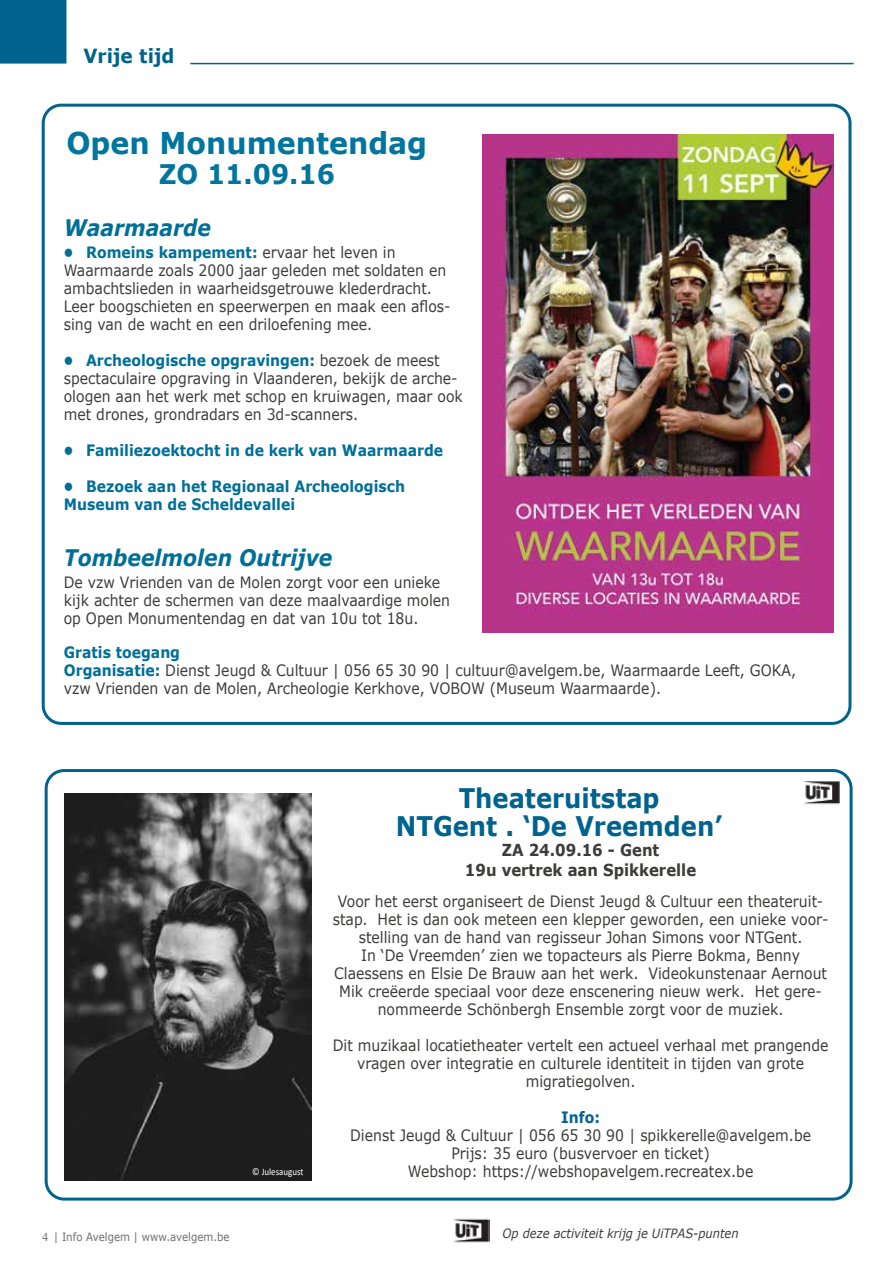
<style>
.page{position:relative;width:893px;height:1263px;background:#fff}
.page>*{position:absolute;margin:0;border:0;box-sizing:border-box;transform-origin:0 0}
.t1{font:700 30px "Verdana";color:#00759d;scale:.95 1}
.t2{font:700 27px/28.5px "Verdana";color:#00638e;text-align:center;scale:.9 1}
.t3{font:700 27px "Verdana";color:#00759d;scale:.95 1}
.t4{font:italic 700 22.8px "Verdana";color:#006f98;scale:.89 1}
.t5{font:700 19.5px "Verdana";color:#00638e;scale:.95 1}
.t6{font:700 16.5px/19.8px "Verdana";color:#3c3c3b;text-align:center;scale:.9 1}
.t7{font:15.6px/18px "Verdana";color:#3c3c3b;scale:.89 1}
.t8{font:700 15.6px/18px "Verdana";color:#006f98;scale:.89 1}
.t9{font:700 15.6px "Verdana";color:#00638e;scale:.89 1}
.t10{font:italic 12.9px "Verdana";color:#3c3c3b;scale:.89 1}
.t11{font:11.4px "Verdana";color:#706f6f;scale:.89 1}
.t12{font:10.05px "Calibri";color:#fff;scale:.89 1}
.s1{color:#006f98}
.s2{font-weight:700;color:#006f98}
.s3{font-family:"Times New Roman";font-size:12px}
</style>
<div class="page">
<div style="left:0;top:0;width:66px;height:64px;background:#00638e"></div>
<hr style="left:190px;top:63px;width:664px;height:1px;background:#00638e">
<img style="left:453px;top:1218px;width:37px;height:25px">
<img style="left:482px;top:135px;width:351px;height:498px">
<img style="left:65px;top:793px;width:246px;height:387px">
<div style="left:45px;top:769px;width:808px;height:431px;border:3px solid #00638e;border-radius:18px"></div>
<img style="left:803px;top:782px;width:37px;height:23px">
<div style="left:42px;top:104px;width:809px;height:621px;border:3px solid #00638e;border-radius:18px"></div>
<p class="t5" style="left:83px;top:42px;width:97px">Vrije tijd</p>
<h1 class="t1" style="left:66px;top:122px;width:381px">Open Monumentendag</h1>
<h2 class="t3" style="left:159px;top:155px;width:187px">ZO 11.09.16</h2>
<h3 class="t4" style="left:64px;top:212px;width:167px">Waarmaarde</h3>
<p class="t7" style="left:64px;top:243px;width:436px"><span class="s1">●</span> <span class="s2">Romeins kampement:</span> ervaar het leven in Waarmaarde zoals 2000 jaar geleden met soldaten en ambachtslieden in waarheidsgetrouwe klederdracht.<br>Leer boogschieten en speerwerpen en maak een aflos&shy;sing van de wacht en een driloefening mee.</p>
<p class="t7" style="left:64px;top:351px;width:450px"><span class="s1">●</span> <span class="s2">Archeologische opgravingen:</span> bezoek de meest spectaculaire opgraving in Vlaanderen, bekijk de arche&shy;ologen aan het werk met schop en kruiwagen, maar ook met drones, grondradars en 3d-scanners.</p>
<p class="t8" style="left:64px;top:441px;width:428px">● Familiezoektocht in de kerk van Waarmaarde</p>
<p class="t8" style="left:64px;top:477px;width:385px">● Bezoek aan het Regionaal Archeologisch<br>Museum van de Scheldevallei</p>
<h3 class="t4" style="left:64px;top:542px;width:303px">Tombeelmolen Outrijve</h3>
<p class="t7" style="left:64px;top:573px;width:436px">De vzw Vrienden van de Molen zorgt voor een unieke kijk achter de schermen van deze maalvaardige molen op Open Monumentendag en dat van 10u tot 18u.</p>
<p class="t7" style="left:64px;top:643px;width:824px"><span class="s2">Gratis toegang<br>Organisatie:</span> Dienst Jeugd &amp; Cultuur | 056 65 30 90 | cultuur@avelgem.be, Waarmaarde Leeft, GOKA, vzw Vrienden van de Molen, Archeologie Kerkhove, VOBOW (Museum Waarmaarde).</p>
<h2 class="t2" style="left:396px;top:783px;width:364px">Theateruitstap<br>NTGent . ‘De Vreemden’</h2>
<p class="t6" style="left:465px;top:840px;width:258px">ZA 24.09.16 - Gent<br>19u vertrek aan Spikkerelle</p>
<p class="t7" style="left:333px;top:892px;width:558px;text-align:center">Voor het eerst organiseert de Dienst Jeugd &amp; Cultuur een theateruit&shy;stap. Het is dan ook meteen een klepper geworden, een unieke voor&shy;stelling van de hand van regisseur Johan Simons voor NTGent.<br>In ‘De Vreemden’ zien we topacteurs als Pierre Bokma, Benny Claessens en Elsie De Brauw aan het werk. Videokunstenaar Aernout Mik creëerde speciaal voor deze enscenering nieuw werk. Het gere&shy;nommeerde Schönbergh Ensemble zorgt voor de muziek.</p>
<p class="t7" style="left:333px;top:1036px;width:559px;text-align:center">Dit muzikaal locatietheater vertelt een actueel verhaal met prangende vragen over integratie en culturele identiteit in tijden van grote migratiegolven.</p>
<p class="t9" style="left:561px;top:1106px;width:45px">Info:</p>
<p class="t7" style="left:350px;top:1126px;width:519px;text-align:center">Dienst Jeugd &amp; Cultuur | 056 65 30 90 | spikkerelle@avelgem.be<br>Prijs: 35 euro (busvervoer en ticket)</p>
<p class="t11" style="left:42px;top:1229px;width:212px"><span class="s3">4</span> | Info Avelgem | www.avelgem.be</p>
<p class="t12" style="left:252px;top:1164px;width:59px">© Julesaugust</p>
<p class="t7" style="left:408px;top:1162px;width:390px">Webshop: https://webshopavelgem.recreatex.be</p>
<p class="t10" style="left:503px;top:1225px;width:267px">Op deze activiteit krijg je UiTPAS-punten</p>
</div>
